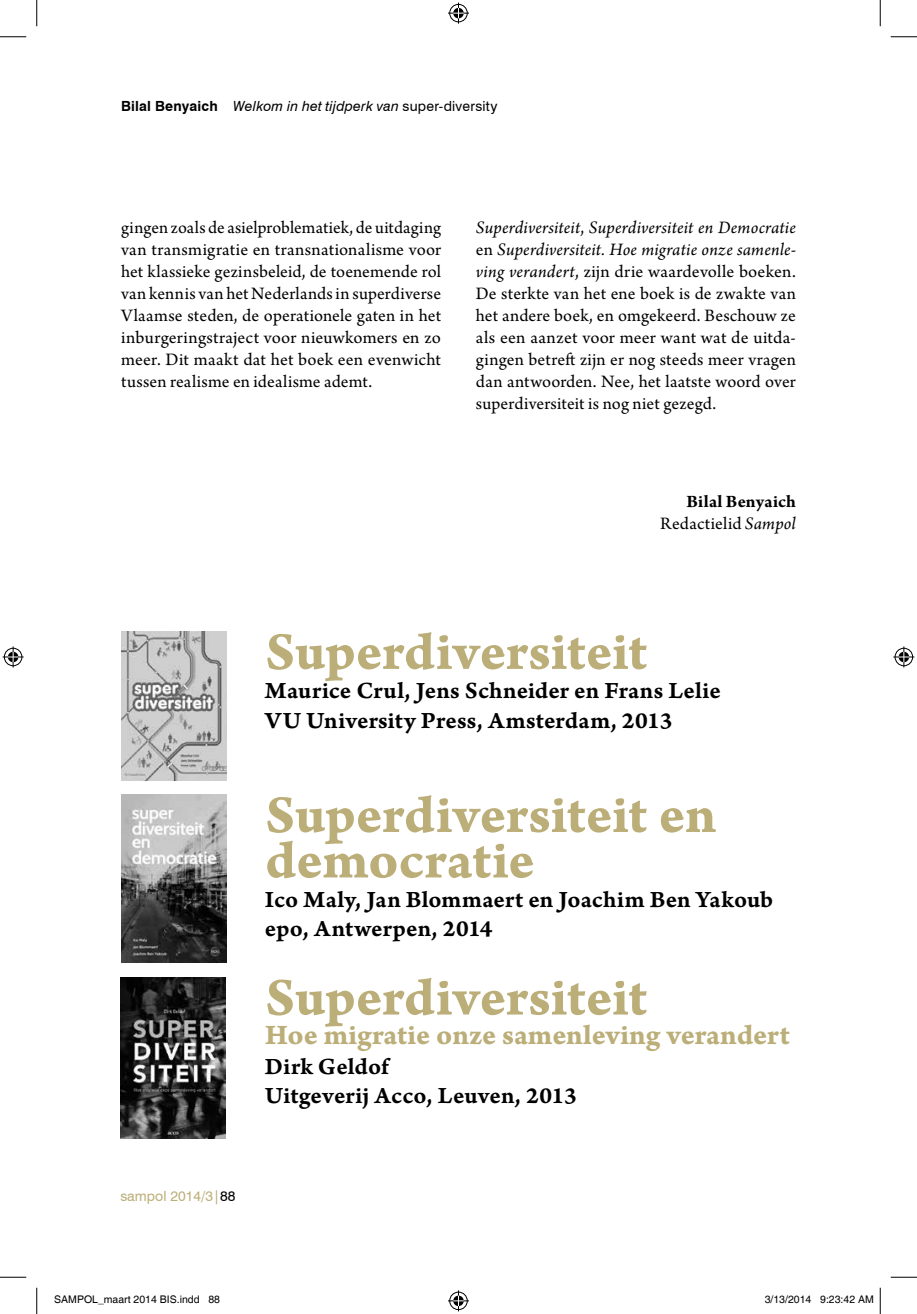
<style>
.page{position:relative;width:917px;height:1314px;background:#fff}
.page>*{position:absolute;margin:0;border:0;box-sizing:border-box;transform-origin:0 0}
.t1{font:56px/45.5px "Arno Pro Bold Caption";letter-spacing:-.005em;color:#bbae78}
.t2{font:29.75px "Arno Pro Bold Caption";color:#bbae78}
.t3{font:24.5px/29.4px "Arno Pro Smbd Caption";letter-spacing:.005em;color:#000}
.t4{font:18.38px/22.1px "Arno Pro";letter-spacing:.005em;color:#000;text-align:justify}
.t5{font:700 18.38px/22.1px "Arno Pro";letter-spacing:.01em;color:#000;text-align:right}
.t6{font:italic 14px "Swiss 721 BT";letter-spacing:.015em;color:#000}
.t7{font:14px "Swiss 721 BT";color:#bbae78}
.t8{font:10.5px "Helvetica";color:#000}
.s1{font-weight:700;font-style:normal}
.s2{font-style:normal}
.s3{font-style:italic}
.s4{font-weight:400}
.s5{font-weight:400;font-style:italic}
.s6{color:#000}
</style>
<div class="page">
<img style="left:120px;top:977px;width:106px;height:161px">
<img style="left:121px;top:794px;width:105px;height:169px">
<img style="left:122px;top:631px;width:105px;height:149px">
<svg style="left:0;top:36px;width:26px;height:1px"></svg>
<svg style="left:891px;top:36px;width:26px;height:1px"></svg>
<svg style="left:0;top:1277px;width:26px;height:1px"></svg>
<svg style="left:891px;top:1277px;width:26px;height:1px"></svg>
<svg style="left:36px;top:0;width:1px;height:26px"></svg>
<svg style="left:36px;top:1287px;width:1px;height:27px"></svg>
<svg style="left:880px;top:0;width:1px;height:26px"></svg>
<svg style="left:880px;top:1287px;width:1px;height:27px"></svg>
<svg style="left:448px;top:3px;width:21px;height:21px"></svg>
<svg style="left:448px;top:1290px;width:21px;height:21px"></svg>
<svg style="left:3px;top:646px;width:21px;height:21px"></svg>
<svg style="left:893px;top:646px;width:21px;height:21px"></svg>
<p class="t6" style="left:121px;top:98px;width:378px"><span class="s1">Bilal Benyaich</span> Welkom in het tijdperk van <span class="s2">super-diversity</span></p>
<p class="t4" style="left:121px;top:217px;width:321px">gingen zoals de asielproblematiek, de uitdaging van transmigratie en transnationalisme voor het klassieke gezinsbeleid, de toenemende rol van kennis van het Nederlands in superdiverse Vlaamse steden, de operationele gaten in het inburgeringstraject voor nieuwkomers en zo meer. Dit maakt dat het boek een evenwicht tussen realisme en idealisme ademt.</p>
<p class="t4" style="left:476px;top:217px;width:321px"><span class="s3">Superdiversiteit</span>, <span class="s3">Superdiversiteit en Democratie </span>en <span class="s3">Superdiversiteit. Hoe migratie onze samenle&shy;ving verandert</span>, zijn drie waardevolle boeken.<br>De sterkte van het ene boek is de zwakte van het andere boek, en omgekeerd. Beschouw ze als een aanzet voor meer want wat de uitda&shy;gingen betreft zijn er nog steeds meer vragen dan antwoorden. Nee, het laatste woord over superdiversiteit is nog niet gezegd.</p>
<p class="t5" style="left:660px;top:492px;width:137px">Bilal Benyaich<br><span class="s4">Redactielid</span> <span class="s5">Sampol</span></p>
<h1 class="t1" style="left:265px;top:631px;width:384px">Superdiversiteit</h1>
<h3 class="t3" style="left:265px;top:677px;width:457px">Maurice Crul, Jens Schneider en Frans Lelie<br>VU University Press, Amsterdam, 2013</h3>
<h1 class="t1" style="left:265px;top:795px;width:453px">Superdiversiteit en democratie</h1>
<h3 class="t3" style="left:265px;top:886px;width:510px">Ico Maly, Jan Blommaert en Joachim Ben Yakoub epo, Antwerpen, 2014</h3>
<h1 class="t1" style="left:265px;top:977px;width:384px">Superdiversiteit</h1>
<h2 class="t2" style="left:265px;top:1017px;width:526px">Hoe migratie onze samenleving verandert</h2>
<h3 class="t3" style="left:265px;top:1052px;width:313px">Dirk Geldof<br>Uitgeverij Acco, Leuven, 2013</h3>
<p class="t7" style="left:120px;top:1188px;width:117px">sampol 2014/3|<span class="s6">88</span></p>
<p class="t8" style="left:54px;top:1293px;width:167px">SAMPOL_maart 2014 BIS.indd 88</p>
<p class="t8" style="left:765px;top:1293px;width:111px">3/13/2014 9:23:42 AM</p>
</div>
